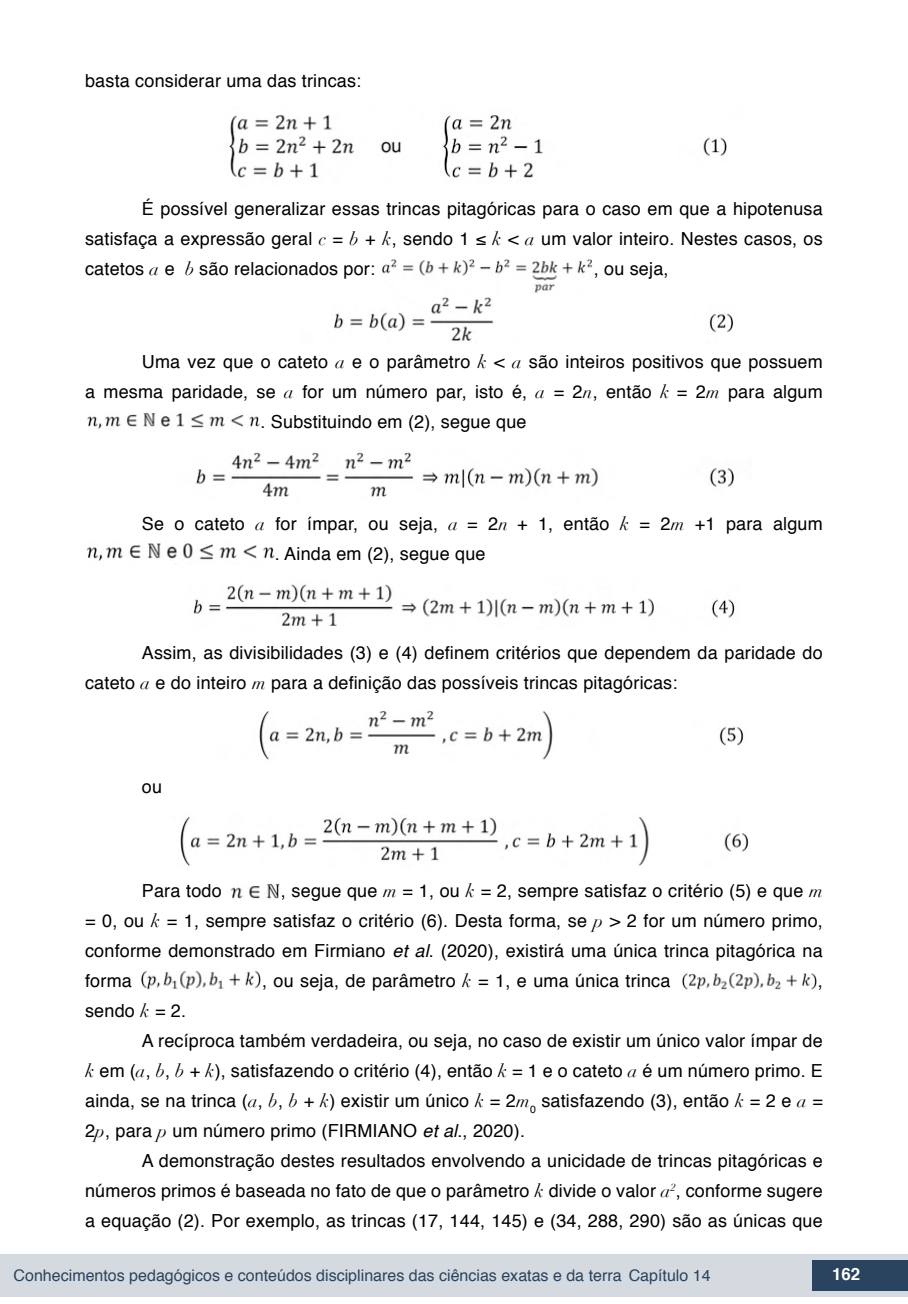
<style>
.page{position:relative;width:908px;height:1304px;background:#fff}
.page>*{position:absolute;margin:0;border:0;box-sizing:border-box;transform-origin:0 0}
.t1{font:18px/30px "Helvetica";letter-spacing:.01em;color:#000;text-align:justify}
.t2{font:700 16.8px "Helvetica";color:#fff}
.t3{font:16px "Helvetica";color:#2a435e}
.s1{font-family:"Didot";font-style:italic}
.s2{font-style:italic}
</style>
<div class="page">
<div style="left:0;top:1254px;width:906px;height:43px;background:#d4dadf"></div>
<div style="left:812px;top:1261px;width:95px;height:30px;background:#2a435e"></div>
<img style="left:229px;top:115px;width:498px;height:63px">
<img style="left:382px;top:259px;width:211px;height:34px">
<img style="left:334px;top:297px;width:399px;height:44px">
<img style="left:87px;top:413px;width:173px;height:16px">
<img style="left:196px;top:452px;width:538px;height:45px">
<img style="left:87px;top:543px;width:187px;height:18px">
<img style="left:193px;top:584px;width:542px;height:43px">
<img style="left:259px;top:710px;width:485px;height:50px">
<img style="left:180px;top:817px;width:569px;height:49px">
<img style="left:231px;top:884px;width:49px;height:15px">
<img style="left:141px;top:971px;width:120px;height:19px">
<img style="left:682px;top:972px;width:135px;height:18px">
<p class="t1" style="left:85px;top:66px;width:277px">basta considerar uma das trincas:</p>
<p class="t1" style="left:85px;top:194px;width:738px;text-indent:57px">É possível generalizar essas trincas pitagóricas para o caso em que a hipotenusa satisfaça a expressão geral <span class="s1">c</span> = <span class="s1">b</span> + <span class="s1">k</span>, sendo 1 ≤ <span class="s1">k</span> &lt; <span class="s1">a</span> um valor inteiro. Nestes casos, os catetos <span class="s1">a</span> e <span class="s1">b</span> são relacionados por:</p>
<p class="t1" style="left:593px;top:254px;width:76px">, ou seja,</p>
<p class="t1" style="left:142px;top:347px;width:682px">Uma vez que o cateto <span class="s1">a</span> e o parâmetro <span class="s1">k</span> &lt; <span class="s1">a</span> são inteiros positivos que possuem</p>
<p class="t1" style="left:85px;top:377px;width:738px">a mesma paridade, se <span class="s1">a</span> for um número par, isto é, <span class="s1">a</span> = 2<span class="s1">n</span>, então <span class="s1">k</span> = 2<span class="s1">m</span> para algum</p>
<p class="t1" style="left:260px;top:407px;width:267px">. Substituindo em (2), segue que</p>
<p class="t1" style="left:275px;top:509px;width:549px;text-indent:-133px">Se o cateto <span class="s1">a</span> for ímpar, ou seja, <span class="s1">a</span> = 2<span class="s1">n</span> + 1, então <span class="s1">k</span> = 2<span class="s1">m</span> +1 para algum . Ainda em (2), segue que</p>
<p class="t1" style="left:85px;top:638px;width:738px;text-indent:57px">Assim, as divisibilidades (3) e (4) definem critérios que dependem da paridade do cateto <span class="s1">a</span> e do inteiro <span class="s1">m</span> para a definição das possíveis trincas pitagóricas:</p>
<p class="t1" style="left:142px;top:772px;width:22px">ou</p>
<p class="t1" style="left:85px;top:877px;width:739px;text-indent:196px">, segue que <span class="s1">m</span> = 1, ou <span class="s1">k</span> = 2, sempre satisfaz o critério (5) e que <span class="s1">m </span>= 0, ou <span class="s1">k</span> = 1, sempre satisfaz o critério (6). Desta forma, se <span class="s1">p</span> &gt; 2 for um número primo, conforme demonstrado em Firmiano <span class="s2">et al</span>. (2020), existirá uma única trinca pitagórica na forma</p>
<p class="t1" style="left:142px;top:877px;width:81px">Para todo</p>
<p class="t1" style="left:262px;top:967px;width:410px">, ou seja, de parâmetro <span class="s1">k</span> = 1, e uma única trinca</p>
<p class="t1" style="left:817px;top:967px;width:7px">,</p>
<p class="t1" style="left:85px;top:997px;width:102px">sendo <span class="s1">k</span> = 2.</p>
<p class="t1" style="left:142px;top:1027px;width:682px">A recíproca também verdadeira, ou seja, no caso de existir um único valor ímpar de</p>
<p class="t1" style="left:85px;top:1057px;width:739px"><span class="s1">k</span> em (<span class="s1">a</span>, <span class="s1">b</span>, <span class="s1">b</span> + <span class="s1">k</span>), satisfazendo o critério (4), então <span class="s1">k</span> = 1 e o cateto <span class="s1">a</span> é um número primo. E</p>
<p class="t1" style="left:85px;top:1087px;width:738px">ainda, se na trinca (<span class="s1">a</span>, <span class="s1">b</span>, <span class="s1">b</span> + <span class="s1">k</span>) existir um único <span class="s1">k</span> = 2<span class="s1">m</span><sub>0</sub> satisfazendo (3), então <span class="s1">k</span> = 2 e <span class="s1">a</span> =</p>
<p class="t1" style="left:85px;top:1117px;width:441px">2<span class="s1">p</span>, para <span class="s1">p</span> um número primo (FIRMIANO <span class="s2">et al</span>., 2020).</p>
<p class="t1" style="left:142px;top:1147px;width:682px">A demonstração destes resultados envolvendo a unicidade de trincas pitagóricas e</p>
<p class="t1" style="left:85px;top:1177px;width:739px">números primos é baseada no fato de que o parâmetro <span class="s1">k</span> divide o valor <span class="s1">a</span><sup>2</sup>, conforme sugere</p>
<p class="t1" style="left:85px;top:1207px;width:738px">a equação (2). Por exemplo, as trincas (17, 144, 145) e (34, 288, 290) são as únicas que</p>
<p class="t3" style="left:14px;top:1263px;width:698px">Conhecimentos pedagógicos e conteúdos disciplinares das ciências exatas e da terra Capítulo 14</p>
<p class="t2" style="left:831px;top:1261px;width:30px">162</p>
</div>
